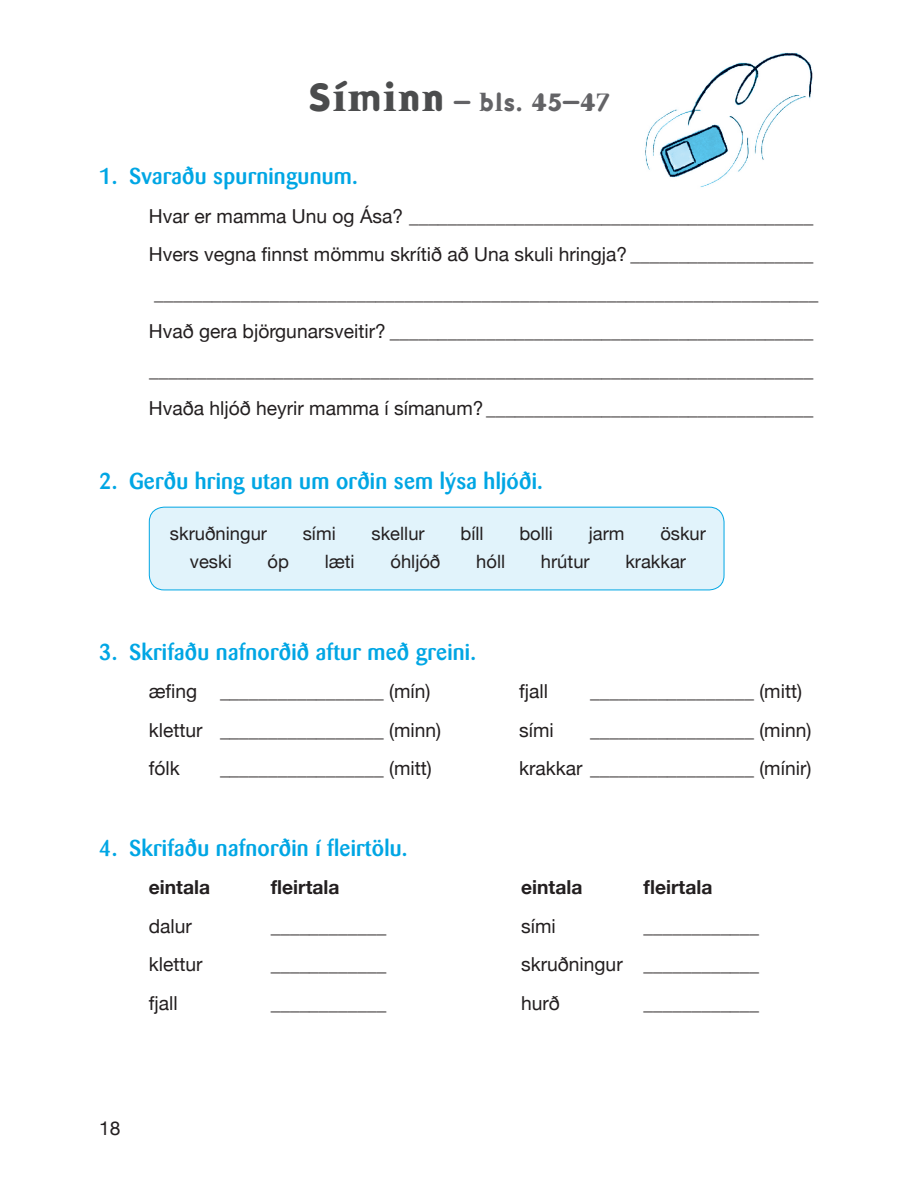
<style>
.page{position:relative;width:918px;height:1191px;background:#fff}
.page>*{position:absolute;margin:0;border:0;box-sizing:border-box;transform-origin:0 0}
.t1{font:700 24.5px "Dead History";letter-spacing:.04em;color:#636366}
.t2{font:500 22.75px "Barmeno";letter-spacing:.01em;color:#00a6e4}
.t3{font:19.25px/38.5px "Helvetica Neue";color:#231f20}
.t4{font:700 19.25px "Helvetica Neue";color:#231f20}
.t5{font:18.38px "Helvetica Neue";color:#231f20}
.s1{font-size:38.5px;color:#4b4c4d}
</style>
<div class="page">
<div style="left:149px;top:507px;width:575px;height:83px;background:#e1f3fb;border-radius:15px"></div>
<div style="left:149px;top:507px;width:575px;height:83px;border:1px solid #00a6e4;border-radius:15px"></div>
<img style="left:645px;top:52px;width:168px;height:135px">
<p class="t1" style="left:309px;top:85px;width:301px"><span class="s1">Síminn</span> – bls. 45–47</p>
<p class="t2" style="left:99px;top:163px;width:260px">1. Svaraðu spurningunum.</p>
<p class="t3" style="left:149px;top:196px;width:671px">Hvar er mamma Unu og Ása? __________________________________________ Hvers vegna finnst mömmu skrítið að Una skuli hringja? ___________________ _____________________________________________________________________ Hvað gera björgunarsveitir? ____________________________________________ _____________________________________________________________________ Hvaða hljóð heyrir mamma í símanum?__________________________________</p>
<p class="t2" style="left:99px;top:467px;width:445px">2. Gerðu hring utan um orðin sem lýsa hljóði.</p>
<p class="t5" style="left:170px;top:523px;width:99px">skruðningur</p>
<p class="t5" style="left:303px;top:523px;width:35px">sími</p>
<p class="t5" style="left:371px;top:523px;width:55px">skellur</p>
<p class="t5" style="left:460px;top:523px;width:25px">bíll</p>
<p class="t5" style="left:519px;top:523px;width:35px">bolli</p>
<p class="t5" style="left:589px;top:523px;width:37px">jarm</p>
<p class="t5" style="left:660px;top:523px;width:47px">öskur</p>
<p class="t5" style="left:190px;top:551px;width:43px">veski</p>
<p class="t5" style="left:267px;top:551px;width:23px">óp</p>
<p class="t5" style="left:325px;top:551px;width:31px">læti</p>
<p class="t5" style="left:390px;top:551px;width:52px">óhljóð</p>
<p class="t5" style="left:476px;top:551px;width:30px">hóll</p>
<p class="t5" style="left:541px;top:551px;width:50px">hrútur</p>
<p class="t5" style="left:625px;top:551px;width:62px">krakkar</p>
<p class="t2" style="left:99px;top:639px;width:378px">3. Skrifaðu nafnorðið aftur með greini.</p>
<p class="t3" style="left:149px;top:672px;width:294px">æfing _________________ (mín) klettur _________________ (minn) fólk</p>
<p class="t3" style="left:220px;top:749px;width:213px">_________________ (mitt)</p>
<p class="t3" style="left:519px;top:672px;width:30px">fjall</p>
<p class="t3" style="left:590px;top:672px;width:213px">_________________ (mitt)</p>
<p class="t3" style="left:519px;top:710px;width:36px">sími</p>
<p class="t3" style="left:519px;top:710px;width:294px;text-align:right">_________________ (minn)<br>krakkar _________________ (mínir)</p>
<p class="t2" style="left:99px;top:834px;width:310px">4. Skrifaðu nafnorðin í fleirtölu.</p>
<p class="t4" style="left:149px;top:875px;width:63px">eintala</p>
<p class="t4" style="left:271px;top:875px;width:70px">fleirtala</p>
<p class="t4" style="left:521px;top:875px;width:63px">eintala</p>
<p class="t4" style="left:643px;top:875px;width:70px">fleirtala</p>
<p class="t3" style="left:149px;top:906px;width:45px">dalur</p>
<p class="t3" style="left:271px;top:906px;width:117px">____________</p>
<p class="t3" style="left:521px;top:906px;width:36px">sími</p>
<p class="t3" style="left:643px;top:906px;width:117px">____________</p>
<p class="t3" style="left:149px;top:944px;width:55px">klettur</p>
<p class="t3" style="left:149px;top:983px;width:30px">fjall</p>
<p class="t3" style="left:99px;top:1108px;width:23px">18</p>
<p class="t3" style="left:271px;top:944px;width:117px">____________</p>
<p class="t3" style="left:271px;top:983px;width:117px">____________</p>
<p class="t3" style="left:521px;top:944px;width:240px">skruðningur ____________</p>
<p class="t3" style="left:521px;top:983px;width:40px">hurð</p>
<p class="t3" style="left:643px;top:983px;width:117px">____________</p>
</div>
